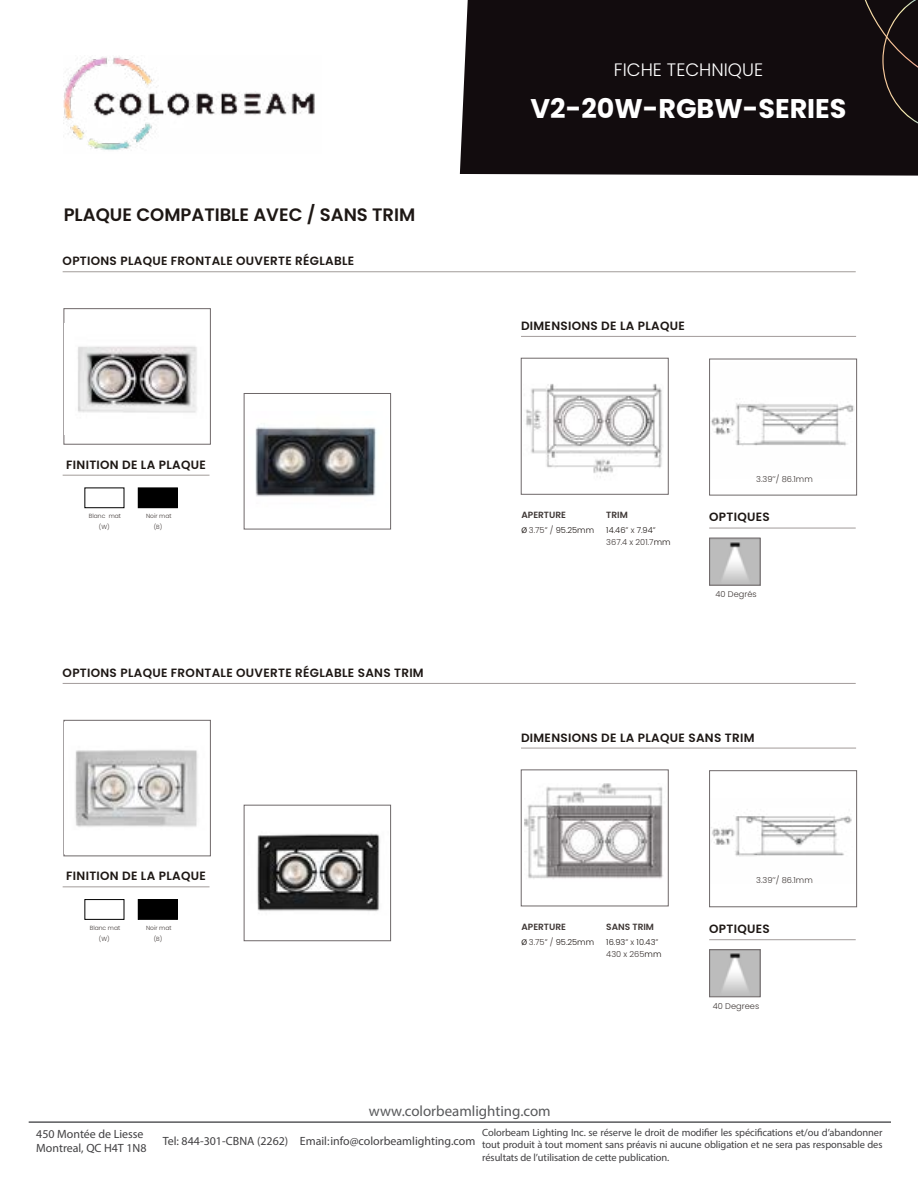
<style>
.page{position:relative;width:918px;height:1188px;background:#fff}
.page>*{position:absolute;margin:0;border:0;box-sizing:border-box;transform-origin:0 0}
.t1{font:700 27px "Poppins";color:#fff}
.t2{font:600 18px "Poppins";color:#1d1714}
.t3{font:300 18px "Poppins";color:#fff}
.t4{font:15px "Myriad Pro";color:#58595b}
.t5{font:600 12px "Poppins";letter-spacing:.025em;color:#1d1714}
.t6{font:12px/14.4px "Myriad Pro";color:#414042}
.t7{font:10.5px/12.6px "Myriad Pro";letter-spacing:-.01em;color:#414042;text-align:justify}
.t8{font:600 9px "Poppins";color:#3e3735}
.t9{font:300 8.25px/12px "Poppins";color:#3e3735}
.t10{font:300 8.25px/12px "Poppins";color:#1d1714}
.t11{font:300 6px/10.5px "Poppins";color:#3e3735;text-align:center}
.s1{font-family:"Myriad Pro";font-weight:400}
.s2{color:#3e3735}
.s3{color:#1d1714}
</style>
<div class="page">
<div style="left:460px;top:0;width:458px;height:176px;background:#120c0e"></div>
<svg style="left:865px;top:0;width:53px;height:124px;background:#1b1414"></svg>
<hr style="left:29px;top:1121px;width:862px;height:2px;background:#58595b">
<img style="left:64px;top:56px;width:251px;height:94px">
<div style="left:64px;top:308px;width:147px;height:136px;border:1px solid #6e6869"></div>
<div style="left:244px;top:393px;width:147px;height:136px;border:1px solid #6e6869"></div>
<div style="left:521px;top:358px;width:147px;height:136px;border:1px solid #6e6869"></div>
<div style="left:709px;top:359px;width:148px;height:136px;border:1px solid #6e6869"></div>
<div style="left:709px;top:770px;width:148px;height:137px;border:1px solid #6e6869"></div>
<img style="left:65px;top:323px;width:132px;height:112px">
<img style="left:255px;top:424px;width:122px;height:73px">
<img style="left:526px;top:384px;width:137px;height:94px">
<img style="left:524px;top:783px;width:139px;height:96px">
<img style="left:711px;top:403px;width:143px;height:43px">
<img style="left:711px;top:816px;width:141px;height:41px">
<img style="left:711px;top:540px;width:47px;height:43px">
<div style="left:709px;top:538px;width:51px;height:47px;border:1px solid #6e6869"></div>
<img style="left:711px;top:952px;width:47px;height:43px">
<div style="left:709px;top:950px;width:51px;height:47px;border:1px solid #6e6869"></div>
<div style="left:85px;top:488px;width:39px;height:20px;border:1px solid #000"></div>
<div style="left:138px;top:488px;width:39px;height:20px;background:#000"></div>
<hr style="left:521px;top:336px;width:335px;height:1px;background:#a29c9a">
<hr style="left:521px;top:748px;width:335px;height:1px;background:#a29c9a">
<hr style="left:63px;top:272px;width:793px;height:1px;background:#a29c9a">
<hr style="left:63px;top:683px;width:793px;height:1px;background:#a29c9a">
<hr style="left:709px;top:528px;width:147px;height:1px;background:#a29c9a">
<hr style="left:709px;top:939px;width:147px;height:1px;background:#a29c9a">
<hr style="left:63px;top:475px;width:147px;height:1px;background:#a29c9a">
<div style="left:64px;top:720px;width:147px;height:136px;border:1px solid #6e6869"></div>
<div style="left:244px;top:805px;width:147px;height:136px;border:1px solid #6e6869"></div>
<img style="left:65px;top:723px;width:133px;height:130px">
<img style="left:257px;top:833px;width:123px;height:78px">
<div style="left:85px;top:899px;width:39px;height:21px;border:1px solid #000"></div>
<div style="left:138px;top:900px;width:39px;height:19px;background:#000"></div>
<div style="left:138px;top:899px;width:40px;height:21px;border:1px solid #000"></div>
<hr style="left:63px;top:887px;width:147px;height:1px;background:#a29c9a">
<h2 class="t2" style="left:64px;top:204px;width:353px">PLAQUE COMPATIBLE AVEC / SANS TRIM</h2>
<p class="t5" style="left:63px;top:254px;width:293px">OPTIONS PLAQUE FRONTALE OUVERTE RÉGLABLE</p>
<p class="t5" style="left:66px;top:457px;width:141px">FINITION DE LA PLAQUE</p>
<p class="t11" style="left:89px;top:511px;width:34px">Blanc mat (W)</p>
<p class="t11" style="left:146px;top:511px;width:27px">Noir mat (B)</p>
<p class="t5" style="left:63px;top:666px;width:363px">OPTIONS PLAQUE FRONTALE OUVERTE RÉGLABLE SANS TRIM</p>
<p class="t5" style="left:66px;top:869px;width:141px">FINITION DE LA PLAQUE</p>
<p class="t11" style="left:90px;top:923px;width:32px">Blanc mat (W)</p>
<p class="t11" style="left:146px;top:923px;width:27px">Noir mat (B)</p>
<h2 class="t3" style="left:614px;top:60px;width:151px">FICHE TECHNIQUE</h2>
<h1 class="t1" style="left:531px;top:93px;width:317px">V2-20W-RGBW-SERIES</h1>
<p class="t5" style="left:521px;top:319px;width:165px">DIMENSIONS DE LA PLAQUE</p>
<p class="t8" style="left:521px;top:510px;width:46px">APERTURE</p>
<p class="t10" style="left:521px;top:524px;width:74px"><span class="s1">Ø</span> <span class="s2">3.75” /</span> 95.25mm</p>
<p class="t8" style="left:606px;top:510px;width:23px">TRIM</p>
<p class="t9" style="left:606px;top:524px;width:66px"><span class="s3">14.46</span>” x <span class="s3">7.94</span>”<br>367.4 x 201.7<span class="s3">mm</span></p>
<p class="t9" style="left:756px;top:473px;width:58px">3.39’’/ 86.1mm</p>
<p class="t5" style="left:709px;top:510px;width:62px">OPTIQUES</p>
<p class="t9" style="left:715px;top:588px;width:43px">40 Degrés</p>
<p class="t5" style="left:521px;top:730px;width:235px">DIMENSIONS DE LA PLAQUE SANS TRIM</p>
<p class="t8" style="left:521px;top:922px;width:46px">APERTURE</p>
<p class="t10" style="left:521px;top:936px;width:74px"><span class="s1">Ø</span> <span class="s2">3.75” /</span> 95.25mm</p>
<p class="t8" style="left:606px;top:922px;width:49px">SANS TRIM</p>
<p class="t10" style="left:606px;top:936px;width:57px">16.93<span class="s2">” x</span> 10.43<span class="s2">”<br>430 x 265</span>mm</p>
<p class="t9" style="left:756px;top:875px;width:58px">3.39’’/ 86.1mm</p>
<p class="t5" style="left:709px;top:922px;width:62px">OPTIQUES</p>
<p class="t9" style="left:713px;top:1000px;width:48px">40 Degrees</p>
<h3 class="t4" style="left:369px;top:1102px;width:183px">www.colorbeamlighting.com</h3>
<p class="t6" style="left:36px;top:1127px;width:112px">450 Montée de Liesse<br>Montreal, QC H4T 1N8</p>
<p class="t6" style="left:300px;top:1133px;width:177px">Email: info@colorbeamlighting.com</p>
<p class="t7" style="left:482px;top:1126px;width:402px">Colorbeam Lighting Inc. se réserve le droit de modifier les spécifications et/ou d’abandonner tout produit à tout moment sans préavis ni aucune obligation et ne sera pas responsable des résultats de l’utilisation de cette publication.</p>
<p class="t6" style="left:163px;top:1133px;width:127px">Tel: 844-301-CBNA (2262)</p>
</div>
